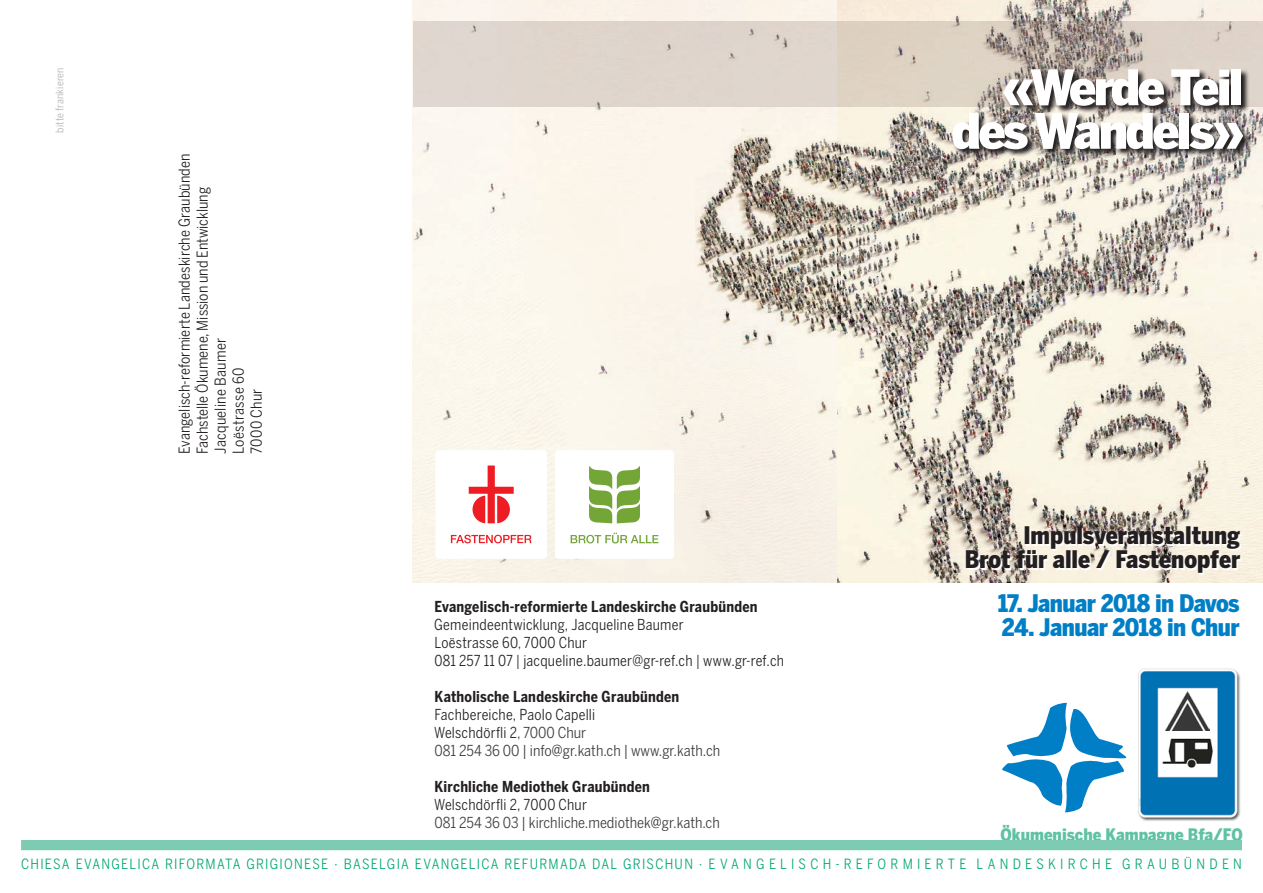
<style>
.page{position:relative;width:1263px;height:893px;background:#fff}
.page>*{position:absolute;margin:0;border:0;box-sizing:border-box;transform-origin:0 0}
.t1{font:900 48.6px/43.5px "Benton Sans Cond";letter-spacing:-.05em;color:#fff;text-align:right;scale:1.11 1}
.t2{font:900 24px "Benton Sans Cond";color:#231f20}
.t3{font:900 24px "Benton Sans Cond";letter-spacing:-.025em;color:#007fc6}
.t4{font:900 17.1px "Benton Sans Cond";color:#5fc2a4}
.TCond_10_12_m_hEzg{font:15px "Benton Sans Cond";letter-spacing:.015em;color:#231f20}
.TCond_10_12_m_hEzg-2{font:700 15px "Benton Sans Cond";letter-spacing:.015em;color:#231f20}
.TCond_10_12_m_hEzg-3{font:15px "Benton Sans Cond";color:#3e3e3f}
.BCond_mEzgOrg_27__oh{font:15px "Benton Sans Cond";letter-spacing:.005em;color:#231f20}
.t5{font:13.95px "Benton Sans Cond";letter-spacing:.09em;color:#00a776}
.t6{font:10.5px "Benton Sans Cond";letter-spacing:.02em;color:#b1b2b4}
.s1{color:#3e3e3f}
.s2{color:#231f20}
</style>
<div class="page">
<img style="left:1138px;top:668px;width:103px;height:153px">
<img style="left:838px;top:0;width:425px;height:583px">
<div style="left:412px;top:0;width:426px;height:583px;background:#fbf5ec"></div>
<svg style="left:413px;top:21px;width:850px;height:85px;background:#d8cdc3"></svg>
<svg style="left:952px;top:69px;width:300px;height:89px;background:#7e7872"></svg>
<img style="left:695px;top:106px;width:146px;height:416px">
<div style="left:1161px;top:689px;width:53px;height:46px;background:#fff"></div>
<img style="left:1166px;top:691px;width:43px;height:40px">
<div style="left:555px;top:450px;width:119px;height:109px;background:#fff;border-radius:4px"></div>
<svg style="left:571px;top:533px;width:87px;height:10px"></svg>
<svg style="left:589px;top:466px;width:51px;height:57px"></svg>
<div style="left:435px;top:450px;width:112px;height:109px;background:#fff;border-radius:4px"></div>
<svg style="left:469px;top:465px;width:45px;height:58px"></svg>
<svg style="left:451px;top:535px;width:80px;height:8px"></svg>
<div style="left:22px;top:840px;width:1219px;height:10px;background:#7dcbb3"></div>
<svg style="left:1002px;top:702px;width:125px;height:111px"></svg>
<p class="t6" style="left:54px;top:133px;width:67px;rotate:-90deg">bitte frankieren</p>
<p class="BCond_mEzgOrg_27__oh" style="left:175px;top:454px;width:302px;rotate:-90deg">Evangelisch-reformierte Landeskirche Graubünden</p>
<p class="TCond_10_12_m_hEzg" style="left:193px;top:454px;width:268px;rotate:-90deg">Fachstelle Ökumene, Mission und Entwicklung</p>
<p class="TCond_10_12_m_hEzg" style="left:211px;top:454px;width:117px;rotate:-90deg">Jacqueline Baumer</p>
<p class="TCond_10_12_m_hEzg" style="left:229px;top:454px;width:88px;rotate:-90deg">Loëstrasse 60</p>
<p class="TCond_10_12_m_hEzg" style="left:247px;top:454px;width:67px;rotate:-90deg">7000 Chur</p>
<p class="TCond_10_12_m_hEzg-2" style="left:435px;top:598px;width:324px">Evangelisch-reformierte Landeskirche Graubünden</p>
<p class="TCond_10_12_m_hEzg" style="left:434px;top:616px;width:251px">Gemeindeentwicklung, Jacqueline Baumer</p>
<p class="TCond_10_12_m_hEzg" style="left:434px;top:634px;width:154px">Loëstrasse 60<span class="s1">,</span> 7000 Chur</p>
<p class="TCond_10_12_m_hEzg" style="left:434px;top:652px;width:351px">081 257 11 07 <span class="s1">|</span> jacqueline.baumer@gr-ref.ch <span class="s1">|</span> www.gr-ref.ch</p>
<p class="TCond_10_12_m_hEzg-2" style="left:435px;top:688px;width:246px">Katholische Landeskirche Graubünden</p>
<p class="TCond_10_12_m_hEzg" style="left:434px;top:706px;width:162px">Fachbereiche, Paolo Capelli</p>
<p class="TCond_10_12_m_hEzg" style="left:434px;top:724px;width:154px">Welschdörfli 2<span class="s1">, 7000 Chur</span></p>
<p class="TCond_10_12_m_hEzg-3" style="left:434px;top:742px;width:287px">081 254 36 00 | info<span class="s2">@</span>gr.kath.ch | www.gr.kath.ch</p>
<p class="TCond_10_12_m_hEzg-2" style="left:435px;top:778px;width:217px">Kirchliche Mediothek Graubünden</p>
<p class="TCond_10_12_m_hEzg" style="left:434px;top:796px;width:154px">Welschdörfli 2, 7000 Chur</p>
<p class="TCond_10_12_m_hEzg-3" style="left:434px;top:814px;width:287px">081 254 36 03 | kirchliche.mediothek<span class="s2">@</span>gr.kath.ch</p>
<p class="t1" style="left:951px;top:67px;width:265px">«Werde Teil des Wandels»</p>
<p class="t2" style="left:1023px;top:522px;width:218px">Impulsveranstaltung</p>
<p class="t2" style="left:965px;top:546px;width:277px">Brot für alle / Fastenopfer</p>
<p class="t3" style="left:998px;top:590px;width:243px">17. Januar 2018 in Davos</p>
<p class="t3" style="left:1002px;top:614px;width:239px">24. Januar 2018 in Chur</p>
<p class="t4" style="left:1000px;top:824px;width:244px">Ökumenische Kampagne Bfa/FO</p>
<p class="t5" style="left:21px;top:855px;width:1222px">CHIESA EVANGELICA RIFORMATA GRIGIONESE · BASELGIA EVANGELICA REFURMADA DAL GRISCHUN · E V A N G E L I S C H - R E F O R M I E R T E L A N D E S K I R C H E G R A U B Ü N D E N</p>
</div>
